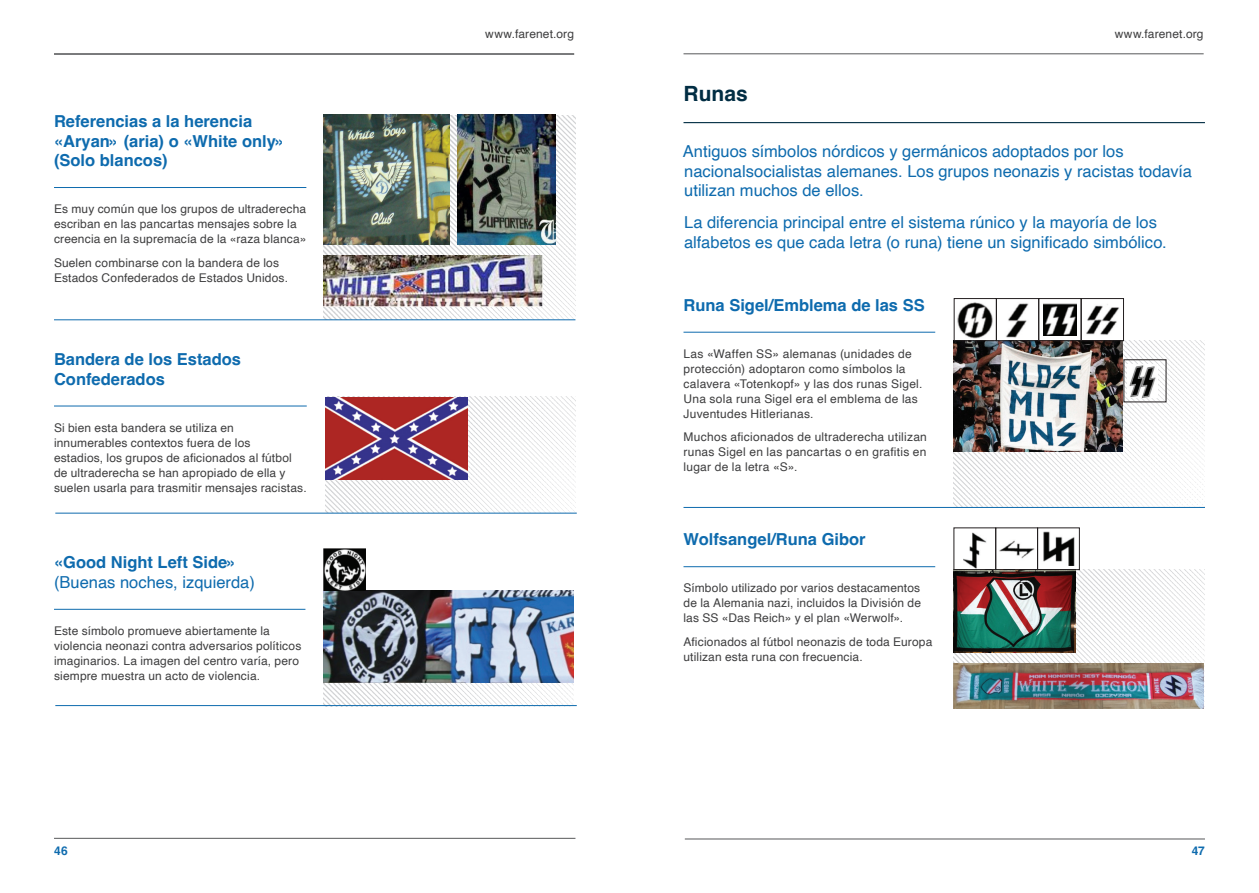
<style>
.page{position:relative;width:1259px;height:893px;background:#fff}
.page>*{position:absolute;margin:0;border:0;box-sizing:border-box;transform-origin:0 0}
.Country_headers{font:700 21px "Helvetica";color:#012d43}
.BIg_intro_copy__blue{font:16.5px/19.5px "Helvetica";color:#0e6bae}
.Sub_headers{font:700 16.5px/19.5px "Helvetica";color:#0e6bae}
.Sub_headers-2{font:16.5px/19.5px "Helvetica";color:#0e6bae}
.t1{font:12px/15px "Helvetica";letter-spacing:.015em;color:#3e3e3f}
.t2{font:700 12px "Helvetica";color:#0e6bae}
.s1{font-weight:700}
</style>
<div class="page">
<hr style="left:685px;top:839px;width:520px;height:1px;background:#57585a">
<hr style="left:54px;top:838px;width:521px;height:1px;background:#57585a">
<hr style="left:683px;top:54px;width:520px;height:1px;background:#57585a">
<hr style="left:54px;top:54px;width:520px;height:1px;background:#57585a">
<hr style="left:54px;top:406px;width:253px;height:1px;background:#0e6bae">
<img style="left:325px;top:397px;width:250px;height:116px">
<img style="left:323px;top:683px;width:251px;height:22px">
<img style="left:323px;top:590px;width:251px;height:93px">
<img style="left:323px;top:549px;width:43px;height:42px">
<hr style="left:54px;top:609px;width:251px;height:1px;background:#0e6bae">
<hr style="left:55px;top:513px;width:522px;height:1px;background:#0e6bae">
<img style="left:325px;top:397px;width:142px;height:83px">
<hr style="left:55px;top:705px;width:522px;height:1px;background:#0e6bae">
<img style="left:957px;top:302px;width:36px;height:37px">
<img style="left:1006px;top:303px;width:23px;height:35px">
<hr style="left:683px;top:122px;width:522px;height:1px;background:#012d43">
<img style="left:954px;top:341px;width:251px;height:166px">
<img style="left:953px;top:341px;width:169px;height:110px">
<div style="left:954px;top:298px;width:42px;height:43px;border:1px solid #231f20"></div>
<div style="left:996px;top:298px;width:42px;height:43px;border:1px solid #231f20"></div>
<div style="left:1038px;top:298px;width:43px;height:43px;border:1px solid #231f20"></div>
<div style="left:1081px;top:298px;width:42px;height:43px;border:1px solid #231f20"></div>
<img style="left:1043px;top:303px;width:33px;height:33px">
<img style="left:1082px;top:300px;width:37px;height:35px">
<img style="left:1127px;top:364px;width:30px;height:33px">
<img style="left:953px;top:570px;width:252px;height:138px">
<img style="left:953px;top:570px;width:122px;height:83px">
<img style="left:953px;top:664px;width:250px;height:45px">
<hr style="left:683px;top:507px;width:522px;height:1px;background:#0e6bae">
<hr style="left:683px;top:332px;width:252px;height:1px;background:#0e6bae">
<hr style="left:683px;top:566px;width:252px;height:1px;background:#0e6bae">
<img style="left:963px;top:532px;width:23px;height:36px">
<img style="left:999px;top:540px;width:36px;height:19px">
<div style="left:953px;top:528px;width:43px;height:42px;border:1px solid #231f20"></div>
<div style="left:995px;top:528px;width:42px;height:42px;border:1px solid #231f20"></div>
<div style="left:1037px;top:528px;width:42px;height:42px;border:1px solid #231f20"></div>
<img style="left:1043px;top:531px;width:32px;height:35px">
<img style="left:323px;top:115px;width:252px;height:205px">
<img style="left:457px;top:115px;width:99px;height:130px">
<img style="left:324px;top:115px;width:125px;height:130px">
<hr style="left:54px;top:187px;width:252px;height:1px;background:#0e6bae">
<hr style="left:54px;top:320px;width:521px;height:1px;background:#0e6bae">
<img style="left:323px;top:255px;width:219px;height:51px">
<p class="Sub_headers" style="left:54px;top:113px;width:233px">Referencias a la herencia «Aryan» (aria) o «White only» (Solo blancos)</p>
<p class="t1" style="left:54px;top:202px;width:254px">Es muy común que los grupos de ultraderecha escriban en las pancartas mensajes sobre la creencia en la supremacía de la «raza blanca»</p>
<p class="t1" style="left:54px;top:255px;width:235px">Suelen combinarse con la bandera de los<br>Estados Confederados de Estados Unidos.</p>
<p class="Sub_headers" style="left:54px;top:351px;width:189px">Bandera de los Estados<br>Confederados</p>
<p class="t1" style="left:54px;top:420px;width:254px">Si bien esta bandera se utiliza en innumerables contextos fuera de los<br>estadios, los grupos de aficionados al fútbol de ultraderecha se han apropiado de ella y suelen usarla para trasmitir mensajes racistas.</p>
<p class="Sub_headers-2" style="left:54px;top:553px;width:202px"><span class="s1">«Good Night Left Side» </span>(Buenas noches, izquierda)</p>
<p class="t1" style="left:54px;top:623px;width:249px">Este símbolo promueve abiertamente la violencia neonazi contra adversarios políticos imaginarios. La imagen del centro varía, pero siempre muestra un acto de violencia.</p>
<p class="t1" style="left:485px;top:27px;width:90px">www.farenet.org</p>
<p class="Country_headers" style="left:683px;top:81px;width:66px">Runas</p>
<p class="t1" style="left:1114px;top:27px;width:90px">www.farenet.org</p>
<p class="BIg_intro_copy__blue" style="left:683px;top:142px;width:510px">Antiguos símbolos nórdicos y germánicos adoptados por los nacionalsocialistas alemanes. Los grupos neonazis y racistas todavía utilizan muchos de ellos.</p>
<p class="BIg_intro_copy__blue" style="left:684px;top:213px;width:484px">La diferencia principal entre el sistema rúnico y la mayoría de los alfabetos es que cada letra (o runa) tiene un significado simbólico.</p>
<p class="Sub_headers" style="left:683px;top:297px;width:243px">Runa Sigel/Emblema de las SS</p>
<p class="t1" style="left:683px;top:346px;width:240px">Las «Waffen SS» alemanas (unidades de protección) adoptaron como símbolos la calavera «Totenkopf» y las dos runas Sigel.<br>Una sola runa Sigel era el emblema de las Juventudes Hitlerianas.</p>
<p class="t1" style="left:683px;top:430px;width:245px;text-align:justify">Muchos aficionados de ultraderecha utilizan runas Sigel en las pancartas o en grafitis en lugar de la letra «S».</p>
<p class="Sub_headers" style="left:683px;top:531px;width:184px">Wolfsangel/Runa Gibor</p>
<p class="t1" style="left:683px;top:581px;width:239px;text-align:justify">Símbolo utilizado por varios destacamentos de la Alemania nazi, incluidos la División de las SS «Das Reich» y el plan «Werwolf».</p>
<p class="t1" style="left:683px;top:634px;width:250px">Aficionados al fútbol neonazis de toda Europa utilizan esta runa con frecuencia.</p>
<p class="t2" style="left:54px;top:844px;width:15px">46</p>
<p class="t2" style="left:1191px;top:844px;width:15px">47</p>
</div>
